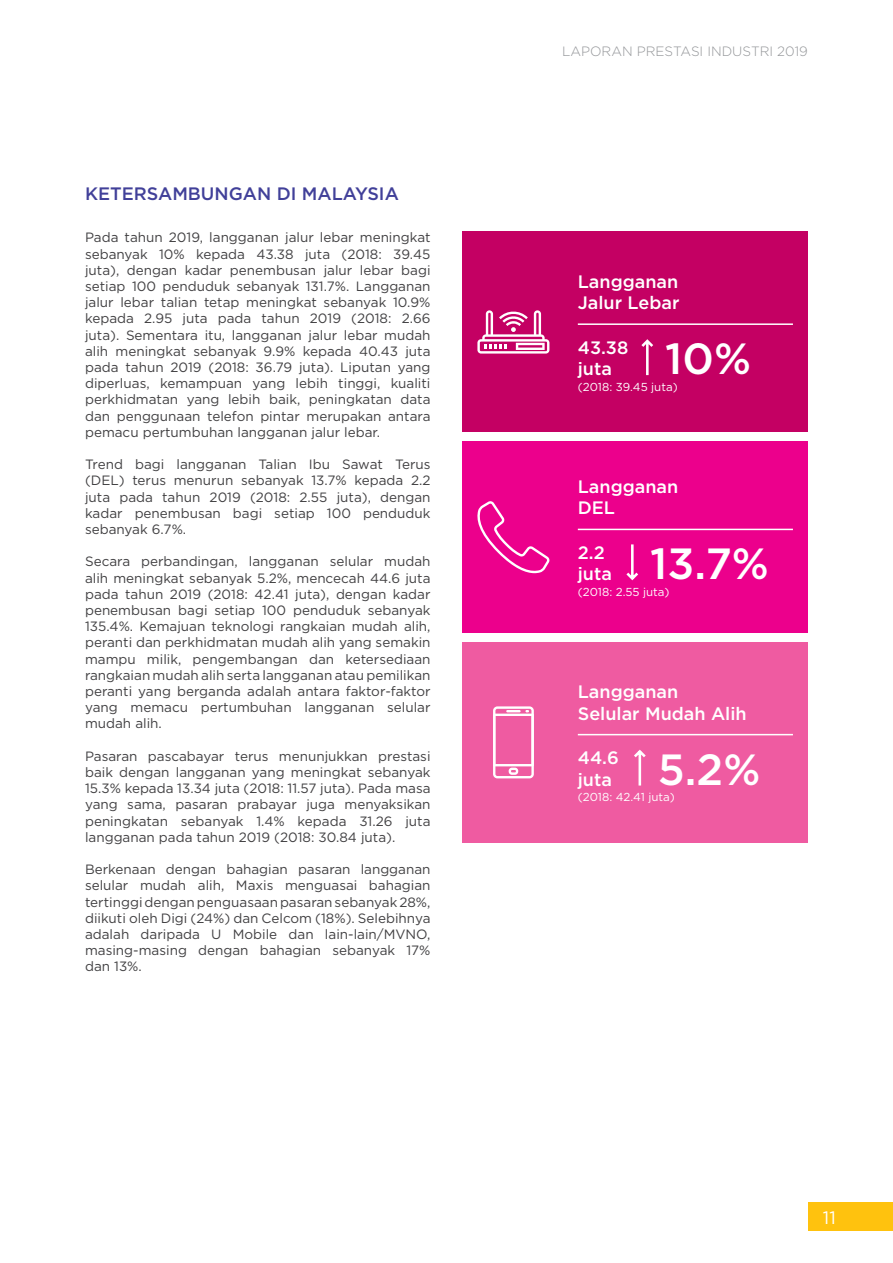
<style>
.page{position:relative;width:893px;height:1263px;background:#fff}
.page>*{position:absolute;margin:0;border:0;box-sizing:border-box;transform-origin:0 0}
.t1{font:500 43.65px "Gotham";color:#fff}
.t2{font:500 18px/21.6px "Gotham";color:#fff}
.t3{font:500 18px "Gotham";color:#414099}
.t4{font:18px "Gotham";color:#fff}
.t5{font:13.5px/16.2px "Gotham";color:#414042;text-align:justify}
.t6{font:300 13.5px "Gotham";color:#939598}
.t7{font:11.55px "Gotham";color:#fff}
</style>
<div class="page">
<div style="left:462px;top:441px;width:346px;height:192px;background:#ec008c"></div>
<div style="left:462px;top:232px;width:346px;height:200px;background:#c40063"></div>
<svg style="left:477px;top:310px;width:72px;height:44px"></svg>
<svg style="left:641px;top:339px;width:13px;height:37px"></svg>
<hr style="left:578px;top:323px;width:215px;height:2px;background:#fff">
<svg style="left:477px;top:501px;width:73px;height:72px"></svg>
<hr style="left:578px;top:529px;width:215px;height:1px;background:#fff">
<svg style="left:626px;top:544px;width:13px;height:37px"></svg>
<div style="left:462px;top:642px;width:346px;height:201px;background:#ef5ba1"></div>
<svg style="left:493px;top:706px;width:41px;height:72px"></svg>
<svg style="left:634px;top:749px;width:12px;height:37px"></svg>
<hr style="left:578px;top:734px;width:215px;height:1px;background:#fff">
<div style="left:808px;top:1203px;width:85px;height:28px;background:#ffc20e"></div>
<h2 class="t3" style="left:85px;top:182px;width:315px">KETERSAMBUNGAN DI MALAYSIA</h2>
<p class="t5" style="left:85px;top:229px;width:347px">Pada tahun 2019, langganan jalur lebar meningkat sebanyak 10% kepada 43.38 juta (2018: 39.45 juta), dengan kadar penembusan jalur lebar bagi setiap 100 penduduk sebanyak 131.7%. Langganan jalur lebar talian tetap meningkat sebanyak 10.9% kepada 2.95 juta pada tahun 2019 (2018: 2.66 juta). Sementara itu, langganan jalur lebar mudah alih meningkat sebanyak 9.9% kepada 40.43 juta pada tahun 2019 (2018: 36.79 juta). Liputan yang diperluas, kemampuan yang lebih tinggi, kualiti perkhidmatan yang lebih baik, peningkatan data dan penggunaan telefon pintar merupakan antara pemacu pertumbuhan langganan jalur lebar.</p>
<p class="t5" style="left:85px;top:456px;width:347px">Trend bagi langganan Talian Ibu Sawat Terus (DEL) terus menurun sebanyak 13.7% kepada 2.2 juta pada tahun 2019 (2018: 2.55 juta), dengan kadar penembusan bagi setiap 100 penduduk sebanyak 6.7%.</p>
<p class="t5" style="left:85px;top:553px;width:347px">Secara perbandingan, langganan selular mudah alih meningkat sebanyak 5.2%, mencecah 44.6 juta pada tahun 2019 (2018: 42.41 juta), dengan kadar penembusan bagi setiap 100 penduduk sebanyak 135.4%. Kemajuan teknologi rangkaian mudah alih, peranti dan perkhidmatan mudah alih yang semakin mampu milik, pengembangan dan ketersediaan rangkaian mudah alih serta langganan atau pemilikan peranti yang berganda adalah antara faktor-faktor yang memacu pertumbuhan langganan selular mudah alih.</p>
<p class="t5" style="left:85px;top:748px;width:347px">Pasaran pascabayar terus menunjukkan prestasi baik dengan langganan yang meningkat sebanyak 15.3% kepada 13.34 juta (2018: 11.57 juta). Pada masa yang sama, pasaran prabayar juga menyaksikan peningkatan sebanyak 1.4% kepada 31.26 juta langganan pada tahun 2019 (2018: 30.84 juta).</p>
<p class="t5" style="left:85px;top:861px;width:347px">Berkenaan dengan bahagian pasaran langganan selular mudah alih, Maxis menguasai bahagian tertinggi dengan penguasaan pasaran sebanyak 28%, diikuti oleh Digi (24%) dan Celcom (18%). Selebihnya adalah daripada U Mobile dan lain-lain/MVNO, masing-masing dengan bahagian sebanyak 17% dan 13%.</p>
<p class="t6" style="left:562px;top:43px;width:247px">LAPORAN PRESTASI INDUSTRI 2019</p>
<h2 class="t2" style="left:578px;top:270px;width:103px">Langganan<br>Jalur Lebar</h2>
<h2 class="t2" style="left:578px;top:336px;width:52px">43.38 juta</h2>
<p class="t7" style="left:578px;top:379px;width:101px">(2018: 39.45 juta)</p>
<h1 class="t1" style="left:665px;top:330px;width:87px">10%</h1>
<h2 class="t2" style="left:578px;top:475px;width:102px">Langganan<br>DEL</h2>
<h2 class="t2" style="left:578px;top:541px;width:36px">2.2 juta</h2>
<p class="t7" style="left:578px;top:584px;width:93px">(2018: 2.55 juta)</p>
<h1 class="t1" style="left:650px;top:535px;width:120px">13.7%</h1>
<h2 class="t2" style="left:578px;top:681px;width:170px">Langganan<br>Selular Mudah Alih</h2>
<h2 class="t2" style="left:578px;top:747px;width:43px">44.6 juta</h2>
<p class="t7" style="left:578px;top:790px;width:99px">(2018: 42.41 juta)</p>
<h1 class="t1" style="left:658px;top:740px;width:104px">5.2%</h1>
<h2 class="t4" style="left:823px;top:1206px;width:14px">11</h2>
</div>
